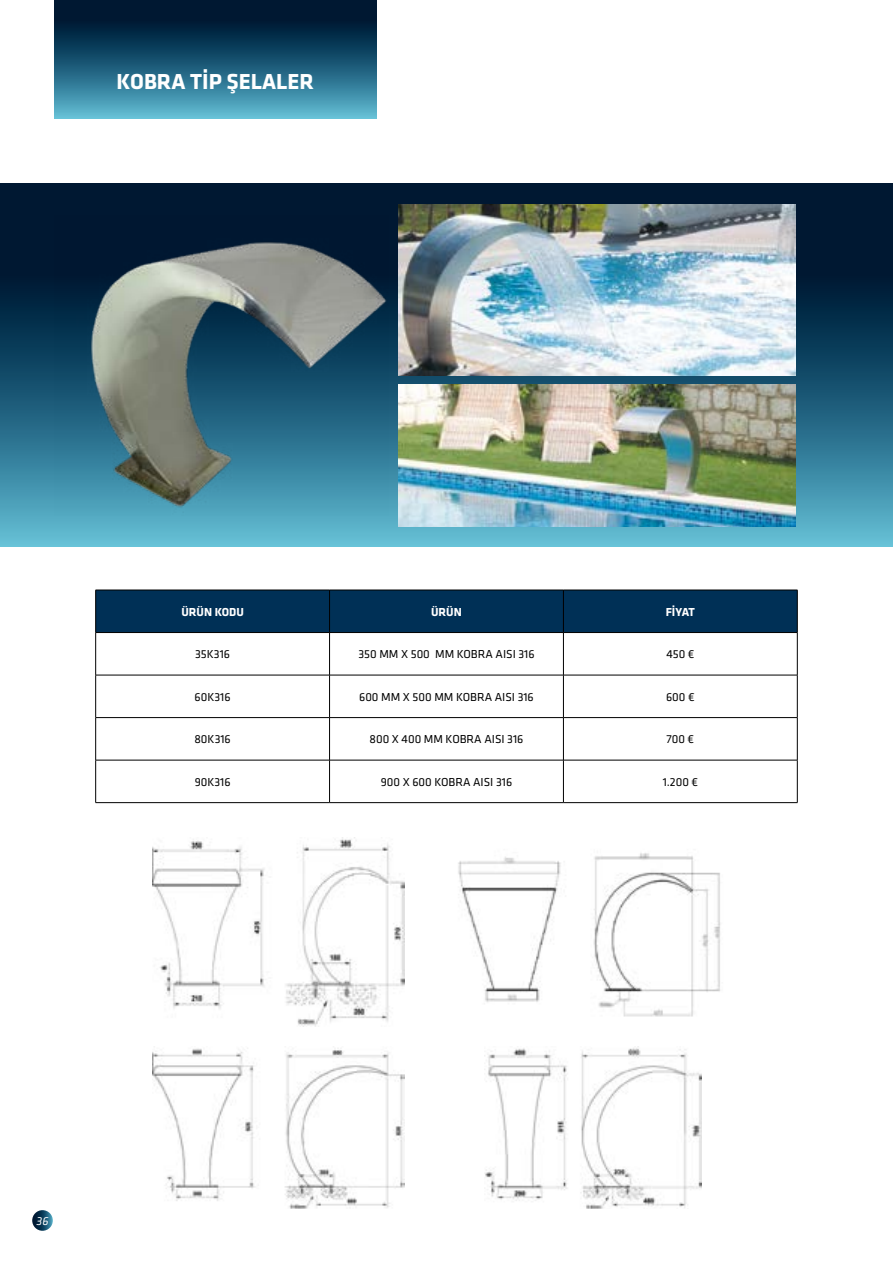
<style>
.page{position:relative;width:893px;height:1263px;background:#fff}
.page>*{position:absolute;margin:0;border:0;box-sizing:border-box;transform-origin:0 0}
.t1{font:700 22.5px "Klavika";color:#fff}
.t2{font:12px "Klavika";color:#000}
.t3{font:700 12px "Klavika";color:#fff}
.t4{font:italic 12px "Klavika";color:#fff}
</style>
<div class="page">
<svg style="left:32px;top:1210px;width:21px;height:21px"></svg>
<svg style="left:0;top:184px;width:893px;height:363px;background:#255b75"></svg>
<svg style="left:54px;top:0;width:322px;height:118px;background:#1f5772"></svg>
<div style="left:96px;top:591px;width:701px;height:41px;background:#003056"></div>
<hr style="left:95px;top:590px;width:235px;height:1px;background:#000">
<hr style="left:95px;top:590px;width:1px;height:42px;background:#000">
<hr style="left:95px;top:675px;width:235px;height:1px;background:#000">
<hr style="left:95px;top:675px;width:1px;height:42px;background:#000">
<hr style="left:330px;top:675px;width:233px;height:1px;background:#000">
<hr style="left:329px;top:675px;width:1px;height:42px;background:#000">
<hr style="left:563px;top:675px;width:234px;height:1px;background:#000">
<hr style="left:563px;top:675px;width:1px;height:42px;background:#000">
<hr style="left:797px;top:675px;width:1px;height:42px;background:#000">
<hr style="left:330px;top:590px;width:233px;height:1px;background:#000">
<hr style="left:329px;top:590px;width:1px;height:42px;background:#000">
<hr style="left:563px;top:590px;width:234px;height:1px;background:#000">
<hr style="left:563px;top:590px;width:1px;height:42px;background:#000">
<hr style="left:797px;top:590px;width:1px;height:42px;background:#000">
<hr style="left:95px;top:717px;width:235px;height:1px;background:#000">
<hr style="left:95px;top:718px;width:1px;height:42px;background:#000">
<hr style="left:330px;top:717px;width:233px;height:1px;background:#000">
<hr style="left:329px;top:718px;width:1px;height:42px;background:#000">
<hr style="left:563px;top:717px;width:234px;height:1px;background:#000">
<hr style="left:563px;top:718px;width:1px;height:42px;background:#000">
<hr style="left:797px;top:718px;width:1px;height:42px;background:#000">
<hr style="left:95px;top:760px;width:235px;height:1px;background:#000">
<hr style="left:95px;top:760px;width:1px;height:42px;background:#000">
<hr style="left:330px;top:760px;width:233px;height:1px;background:#000">
<hr style="left:329px;top:760px;width:1px;height:42px;background:#000">
<hr style="left:563px;top:760px;width:234px;height:1px;background:#000">
<hr style="left:563px;top:760px;width:1px;height:42px;background:#000">
<hr style="left:797px;top:760px;width:1px;height:42px;background:#000">
<hr style="left:95px;top:802px;width:235px;height:1px;background:#000">
<hr style="left:330px;top:802px;width:233px;height:1px;background:#000">
<hr style="left:563px;top:802px;width:234px;height:1px;background:#000">
<hr style="left:95px;top:632px;width:235px;height:1px;background:#000">
<hr style="left:330px;top:632px;width:233px;height:1px;background:#000">
<hr style="left:563px;top:632px;width:234px;height:1px;background:#000">
<hr style="left:95px;top:633px;width:1px;height:42px;background:#000">
<hr style="left:329px;top:633px;width:1px;height:42px;background:#000">
<hr style="left:563px;top:633px;width:1px;height:42px;background:#000">
<hr style="left:797px;top:633px;width:1px;height:42px;background:#000">
<img style="left:153px;top:837px;width:251px;height:189px">
<img style="left:458px;top:853px;width:263px;height:164px">
<img style="left:485px;top:1046px;width:217px;height:163px">
<img style="left:153px;top:1048px;width:251px;height:161px">
<img style="left:54px;top:216px;width:334px;height:299px">
<img style="left:399px;top:204px;width:396px;height:171px">
<img style="left:399px;top:385px;width:396px;height:142px">
<h1 class="t1" style="left:116px;top:69px;width:199px">KOBRA TİP ŞELALER</h1>
<p class="t3" style="left:181px;top:605px;width:64px">ÜRÜN KODU</p>
<p class="t3" style="left:431px;top:605px;width:32px">ÜRÜN</p>
<p class="t3" style="left:666px;top:605px;width:31px">FİYAT</p>
<p class="t2" style="left:195px;top:648px;width:36px">35K316</p>
<p class="t2" style="left:358px;top:648px;width:178px">350 MM X 500 MM KOBRA AISI 316</p>
<p class="t2" style="left:666px;top:648px;width:30px">450 €</p>
<p class="t2" style="left:195px;top:690px;width:37px">60K316</p>
<p class="t2" style="left:359px;top:690px;width:176px">600 MM X 500 MM KOBRA AISI 316</p>
<p class="t2" style="left:666px;top:690px;width:30px">600 €</p>
<p class="t2" style="left:194px;top:733px;width:38px">80K316</p>
<p class="t2" style="left:370px;top:733px;width:155px">800 X 400 MM KOBRA AISI 316</p>
<p class="t2" style="left:667px;top:733px;width:29px">700 €</p>
<p class="t2" style="left:195px;top:775px;width:37px">90K316</p>
<p class="t2" style="left:381px;top:775px;width:133px">900 X 600 KOBRA AISI 316</p>
<p class="t2" style="left:663px;top:775px;width:37px">1.200 €</p>
<p class="t4" style="left:37px;top:1214px;width:13px">36</p>
</div>
